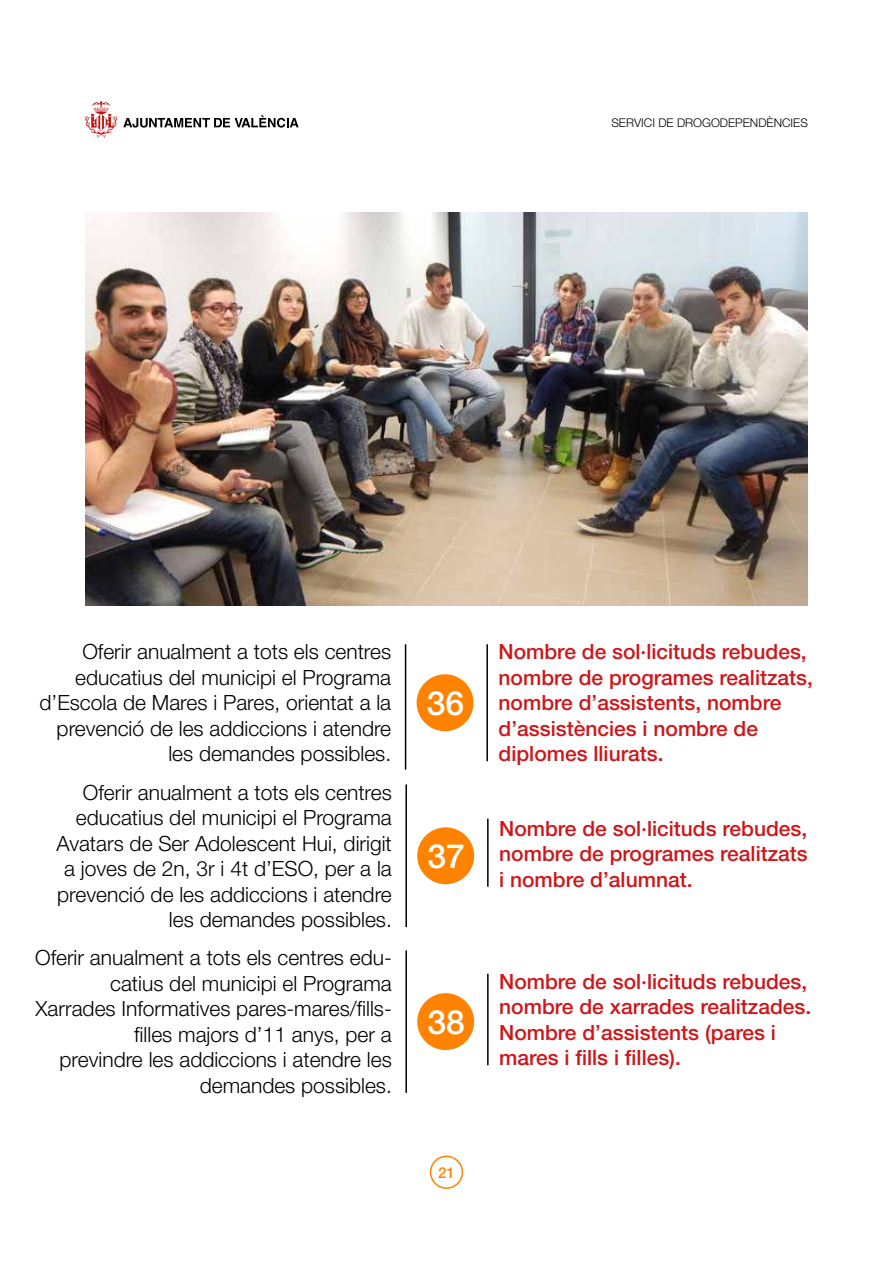
<style>
.page{position:relative;width:893px;height:1263px;background:#fff}
.page>*{position:absolute;margin:0;border:0;box-sizing:border-box;transform-origin:0 0}
.t1{font:500 33.3px "Helvetica Neue LT Pro";color:#fff}
.t2{font:300 21px/25.5px "Helvetica Neue LT Pro";color:#000;text-align:right}
.t3{font:500 21px/25.5px "Helvetica Neue LT Pro";color:#cd171a}
.t4{font:500 15px "Helvetica Neue LT Pro";color:#ff8300}
.t5{font:300 12px "Helvetica Neue LT Pro";color:#000}
</style>
<div class="page">
<svg style="left:85px;top:101px;width:32px;height:37px"></svg>
<svg style="left:123px;top:115px;width:176px;height:13px"></svg>
<div style="left:430px;top:1155px;width:33px;height:34px;border:2px solid #ff8300;border-radius:50%"></div>
<div style="left:417px;top:827px;width:57px;height:57px;background:#ff8300;border-radius:50%"></div>
<div style="left:417px;top:993px;width:57px;height:57px;background:#ff8300;border-radius:50%"></div>
<hr style="left:405px;top:784px;width:2px;height:143px;background:#000">
<hr style="left:405px;top:950px;width:2px;height:143px;background:#000">
<hr style="left:487px;top:818px;width:2px;height:69px;background:#000">
<hr style="left:487px;top:974px;width:2px;height:91px;background:#000">
<div style="left:417px;top:674px;width:57px;height:57px;background:#ff8300;border-radius:50%"></div>
<hr style="left:405px;top:644px;width:1px;height:126px;background:#000">
<hr style="left:486px;top:644px;width:2px;height:117px;background:#000">
<img style="left:85px;top:213px;width:723px;height:393px">
<p class="t5" style="left:611px;top:116px;width:198px">SERVICI DE DROGODEPENDÈNCIES</p>
<p class="t2" style="left:39px;top:639px;width:353px">Oferir anualment a tots els centres educatius del municipi el Programa d’Escola de Mares i Pares, orientat a la prevenció de les addiccions i atendre les demandes possibles.</p>
<p class="t3" style="left:499px;top:639px;width:316px">Nombre de sol·licituds rebudes, nombre de programes realitzats, nombre d’assistents, nombre d’assistències i nombre de diplomes lliurats.</p>
<h1 class="t1" style="left:427px;top:683px;width:39px">36</h1>
<p class="t2" style="left:56px;top:779px;width:337px">Oferir anualment a tots els centres educatius del municipi el Programa Avatars de Ser Adolescent Hui, dirigit a joves de 2n, 3r i 4t d’ESO, per a la prevenció de les addiccions i atendre les demandes possibles.</p>
<p class="t2" style="left:35px;top:945px;width:358px">Oferir anualment a tots els centres edu&shy;catius del municipi el Programa Xarrades Informatives pares-mares/fills&shy;filles majors d’11 anys, per a<br>previndre les addiccions i atendre les demandes possibles.</p>
<h1 class="t1" style="left:427px;top:836px;width:39px">37</h1>
<h1 class="t1" style="left:427px;top:1002px;width:39px">38</h1>
<p class="t3" style="left:499px;top:815px;width:310px;text-align:justify">Nombre de sol·licituds rebudes, nombre de programes realitzats i nombre d’alumnat.</p>
<p class="t3" style="left:499px;top:968px;width:314px">Nombre de sol·licituds rebudes, nombre de xarrades realitzades.<br>Nombre d’assistents (pares i mares i fills i filles).</p>
<p class="t4" style="left:438px;top:1163px;width:18px">21</p>
</div>
